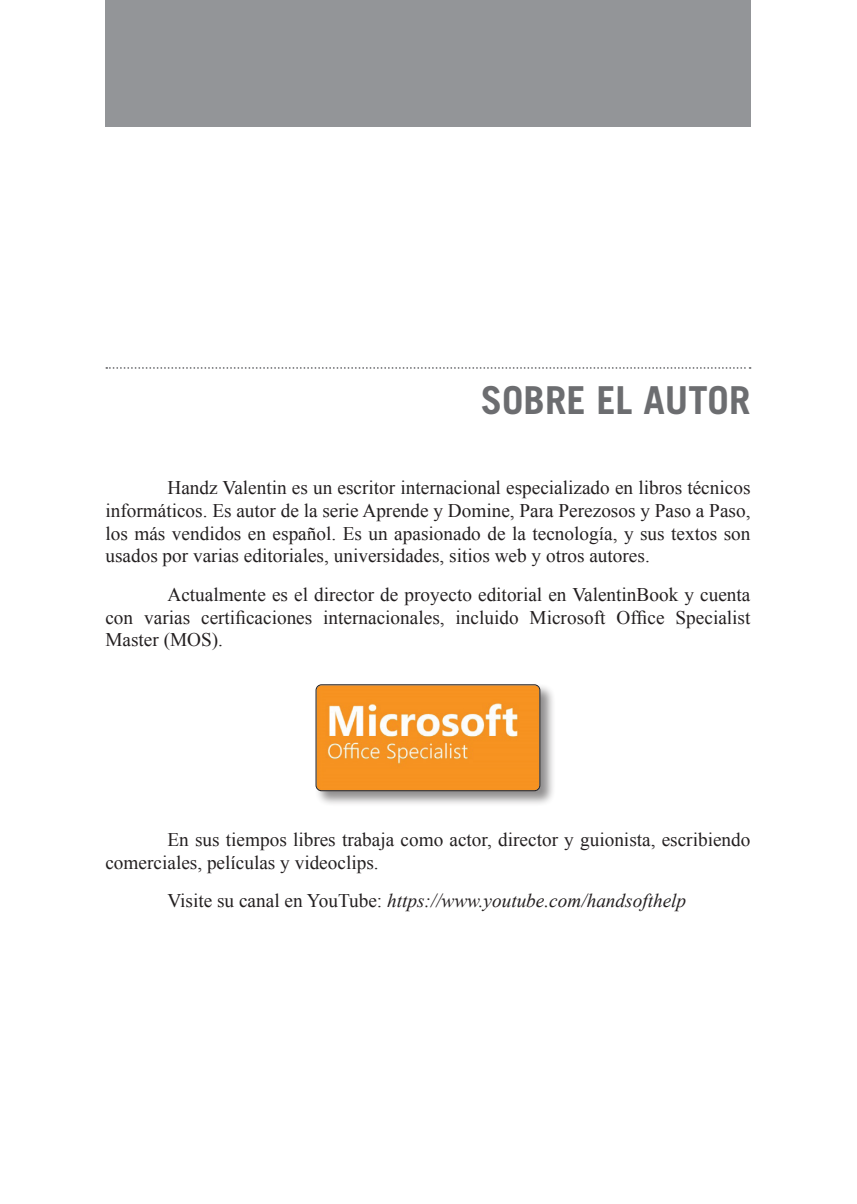
<style>
.page{position:relative;width:857px;height:1204px;background:#fff}
.page>*{position:absolute;margin:0;border:0;box-sizing:border-box;transform-origin:0 0}
.t1{font:700 38.5px "Trade Gothic LT Std";color:#6c6d70}
.t2{font:19.25px/22.8px "Times New Roman";color:#231f20;text-align:justify}
.t3{font:italic 19.25px "Times New Roman";color:#231f20}
.s1{font-style:normal}
</style>
<div class="page">
<div style="left:105px;top:0;width:645px;height:127px;background:#939598"></div>
<svg style="left:106px;top:367px;width:644px;height:2px"></svg>
<div style="left:314px;top:683px;width:242px;height:123px;background:#231f20;opacity:.5"></div>
<img style="left:317px;top:685px;width:222px;height:105px">
<div style="left:315px;top:684px;width:225px;height:107px;border:1px solid #231f20;border-radius:5px"></div>
<h1 class="t1" style="left:481px;top:376px;width:271px">SOBRE EL AUTOR</h1>
<p class="t2" style="left:105px;top:476px;width:646px;text-indent:62px">Handz Valentin es un escritor internacional especializado en libros técnicos informáticos. Es autor de la serie Aprende y Domine, Para Perezosos y Paso a Paso, los más vendidos en español. Es un apasionado de la tecnología, y sus textos son usados por varias editoriales, universidades, sitios web y otros autores.</p>
<p class="t2" style="left:105px;top:582px;width:646px;text-indent:62px">Actualmente es el director de proyecto editorial en ValentinBook y cuenta con varias certificaciones internacionales, incluido Microsoft Office Specialist Master (MOS).</p>
<p class="t2" style="left:105px;top:828px;width:646px;text-indent:62px">En sus tiempos libres trabaja como actor, director y guionista, escribiendo comerciales, películas y videoclips.</p>
<p class="t3" style="left:167px;top:887px;width:520px"><span class="s1">Visite su canal en YouTube:</span> https://www.youtube.com/handsofthelp</p>
</div>
